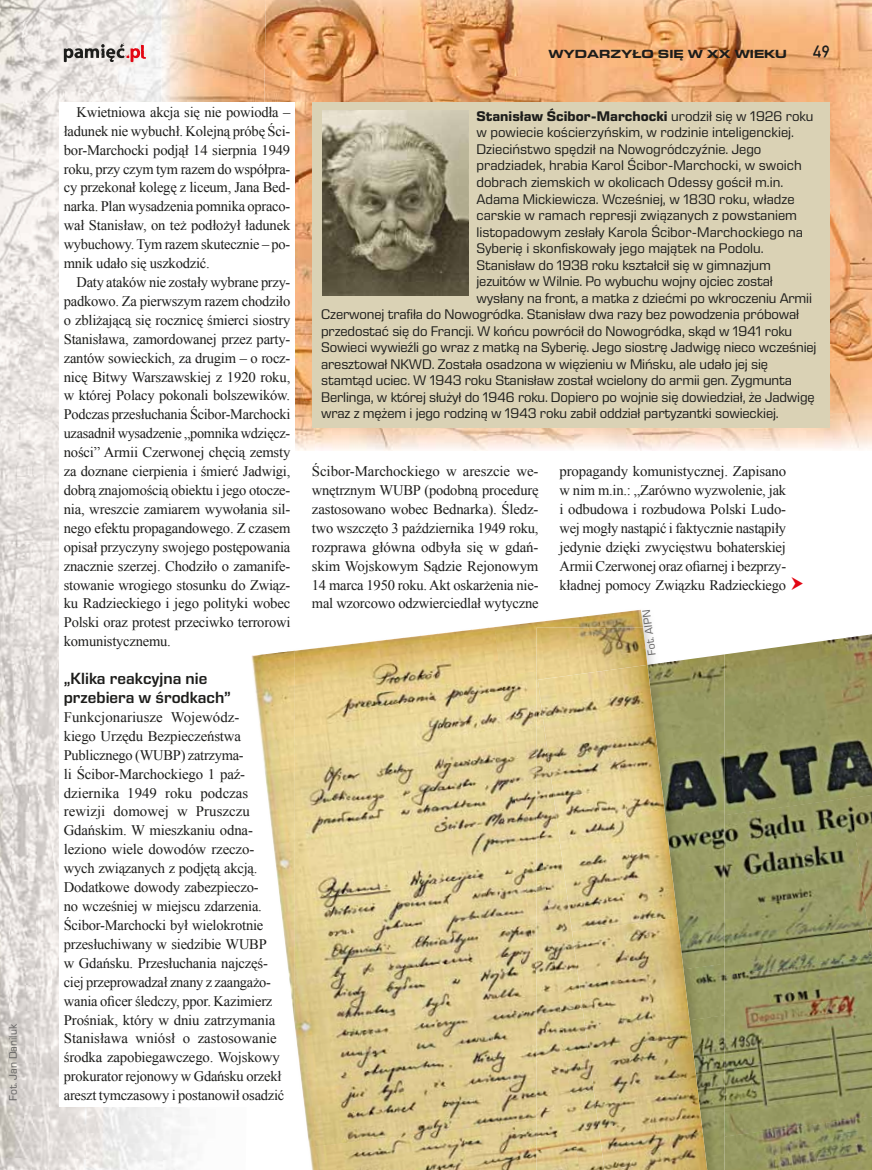
<style>
.page{position:relative;width:872px;height:1170px;background:#fff}
.page>*{position:absolute;margin:0;border:0;box-sizing:border-box;transform-origin:0 0}
.t1{font:600 16.5px/18.9px "Eurostile Next LT Pro";color:#1d1d1b}
.t2{font:14.55px/18.9px "Times New Roman";letter-spacing:-.015em;color:#1d1d1b;text-align:justify}
.t3{font:14.25px "Eurostile Next LT Pro";letter-spacing:-.01em;color:#1d1d1b}
.t4{font:700 14.25px "Eurostile Next LT Pro";color:#1d1d1b}
.t5{font:700 expanded 12px "Eurostile Next LT Pro";color:#1d1d1b}
.t6{font:12px "Copystruct Normal";color:#1d1d1b}
.t7{font:11.25px "Eurostile Next LT Pro";color:#646363}
.s1{font-weight:400}
</style>
<div class="page">
<img style="left:0;top:0;width:162px;height:103px">
<img style="left:0;top:103px;width:86px;height:1066px">
<img style="left:86px;top:1107px;width:101px;height:62px">
<img style="left:266px;top:0;width:454px;height:401px">
<img style="left:720px;top:0;width:152px;height:451px">
<img style="left:295px;top:401px;width:425px;height:50px">
<img style="left:162px;top:0;width:104px;height:102px">
<div style="left:60px;top:102px;width:235px;height:1004px;background:#fff"></div>
<img style="left:724px;top:634px;width:148px;height:163px">
<img style="left:724px;top:797px;width:126px;height:158px">
<img style="left:850px;top:794px;width:22px;height:161px">
<img style="left:724px;top:955px;width:148px;height:161px">
<img style="left:724px;top:1116px;width:148px;height:53px">
<img style="left:647px;top:654px;width:77px;height:309px">
<img style="left:707px;top:963px;width:17px;height:52px">
<img style="left:707px;top:1015px;width:17px;height:154px">
<img style="left:295px;top:627px;width:205px;height:245px">
<img style="left:494px;top:609px;width:149px;height:67px">
<img style="left:500px;top:671px;width:36px;height:201px">
<img style="left:295px;top:872px;width:241px;height:271px">
<img style="left:309px;top:1119px;width:227px;height:50px">
<img style="left:251px;top:650px;width:44px;height:376px">
<img style="left:536px;top:627px;width:111px;height:99px">
<img style="left:536px;top:808px;width:36px;height:361px">
<img style="left:538px;top:664px;width:139px;height:267px">
<img style="left:572px;top:917px;width:135px;height:252px">
<svg style="left:64px;top:43px;width:82px;height:19px;background:#b8a3a2"></svg>
<div style="left:313px;top:102px;width:516px;height:326px;background:#dad2b5"></div>
<img style="left:322px;top:110px;width:146px;height:185px">
<p class="t7" style="left:7px;top:1100px;width:78px;rotate:-90deg">Fot. Jan Daniluk</p>
<p class="t2" style="left:64px;top:102px;width:228px;text-indent:13px">Kwietniowa akcja się nie powiodła – ładunek nie wybuchł. Kolejną próbę Ści&shy;bor-Marchocki podjął 14 sierpnia 1949 roku, przy czym tym razem do współpra&shy;cy przekonał kolegę z liceum, Jana Bed&shy;narka. Plan wysadzenia pomnika opraco&shy;wał Stanisław, on też podłożył ładunek wybuchowy. Tym razem skutecznie – po&shy;mnik udało się uszkodzić.</p>
<p class="t2" style="left:64px;top:272px;width:228px;text-indent:13px">Daty ataków nie zostały wybrane przy&shy;padkowo. Za pierwszym razem chodziło o zbliżającą się rocznicę śmierci siostry Stanisława, zamordowanej przez party&shy;zantów sowieckich, za drugim – o rocz&shy;nicę Bitwy Warszawskiej z 1920 roku, w której Polacy pokonali bolszewików.<br>Podczas przesłuchania Ścibor-Marchocki uzasadnił wysadzenie „pomnika wdzięcz&shy;ności” Armii Czerwonej chęcią zemsty za doznane cierpienia i śmierć Jadwigi, dobrą znajomością obiektu i jego otocze&shy;nia, wreszcie zamiarem wywołania sil&shy;nego efektu propagandowego. Z czasem opisał przyczyny swojego postępowania znacznie szerzej. Chodziło o zamanife&shy;stowanie wrogiego stosunku do Związ&shy;ku Radzieckiego i jego polityki wobec Polski oraz protest przeciwko terrorowi komunistycznemu.</p>
<p class="t1" style="left:64px;top:669px;width:169px">„Klika reakcyjna nie przebiera w środkach”</p>
<p class="t2" style="left:64px;top:707px;width:222px;text-align:left">Funkcjonariusze Wojewódz-<br>kiego Urzędu Bezpieczeństwa Publicznego (WUBP) zatrzyma-<br>li Ścibor-Marchockiego 1 paź&shy;dziernika 1949 roku podczas rewizji domowej w Pruszczu Gdańskim. W mieszkaniu odna&shy;leziono wiele dowodów rzeczo&shy;wych związanych z podjętą akcją.<br>Dodatkowe dowody zabezpieczo-<br>no wcześniej w miejscu zdarzenia.<br>Ścibor-Marchocki był wielokrotnie przesłuchiwany w siedzibie WUBP<br>w Gdańsku. Przesłuchania najczęś&shy;ciej przeprowadzał znany z zaangażo&shy;wania oficer śledczy, ppor. Kazimierz Prośniak, który w dniu zatrzymania Stanisława wniósł o zastosowanie środka zapobiegawczego. Wojskowy prokurator rejonowy w Gdańsku orzekł areszt tymczasowy i postanowił osadzić</p>
<p class="t5" style="left:548px;top:47px;width:240px">WYDARZYŁO SIĘ W XX WIEKU</p>
<p class="t6" style="left:813px;top:44px;width:18px">49</p>
<p class="t4" style="left:476px;top:108px;width:338px">Stanisław Ścibor-Marchocki <span class="s1">urodził się w 1926 roku</span></p>
<p class="t3" style="left:476px;top:125px;width:319px">w powiecie kościerzyńskim, w rodzinie inteligenckiej.</p>
<p class="t3" style="left:476px;top:141px;width:286px">Dzieciństwo spędził na Nowogródczyźnie. Jego</p>
<p class="t3" style="left:476px;top:158px;width:327px">pradziadek, hrabia Karol Ścibor-Marchocki, w swoich</p>
<p class="t3" style="left:476px;top:174px;width:308px">dobrach ziemskich w okolicach Odessy gościł m.in.</p>
<p class="t3" style="left:476px;top:191px;width:320px">Adama Mickiewicza. Wcześniej, w 1830 roku, władze</p>
<p class="t3" style="left:476px;top:207px;width:322px">carskie w ramach represji związanych z powstaniem</p>
<p class="t3" style="left:476px;top:224px;width:328px">listopadowym zesłały Karola Ścibor-Marchockiego na</p>
<p class="t3" style="left:476px;top:240px;width:289px">Syberię i skonfiskowały jego majątek na Podolu.</p>
<p class="t3" style="left:476px;top:257px;width:296px">Stanisław do 1938 roku kształcił się w gimnazjum</p>
<p class="t3" style="left:476px;top:273px;width:298px">jezuitów w Wilnie. Po wybuchu wojny ojciec został</p>
<p class="t3" style="left:476px;top:290px;width:337px">wysłany na front, a matka z dziećmi po wkroczeniu Armii</p>
<p class="t3" style="left:321px;top:306px;width:479px">Czerwonej trafiła do Nowogródka. Stanisław dwa razy bez powodzenia próbował</p>
<p class="t3" style="left:321px;top:323px;width:472px">przedostać się do Francji. W końcu powrócił do Nowogródka, skąd w 1941 roku</p>
<p class="t3" style="left:321px;top:339px;width:497px">Sowieci wywieźli go wraz z matką na Syberię. Jego siostrę Jadwigę nieco wcześniej</p>
<p class="t3" style="left:321px;top:356px;width:448px">aresztował NKWD. Została osadzona w więzieniu w Mińsku, ale udało jej się</p>
<p class="t3" style="left:321px;top:372px;width:472px">stamtąd uciec. W 1943 roku Stanisław został wcielony do armii gen. Zygmunta</p>
<p class="t3" style="left:321px;top:389px;width:495px">Berlinga, w której służył do 1946 roku. Dopiero po wojnie się dowiedział, że Jadwigę</p>
<p class="t3" style="left:321px;top:405px;width:459px">wraz z mężem i jego rodziną w 1943 roku zabił oddział partyzantki sowieckiej.</p>
<p class="t2" style="left:312px;top:461px;width:228px">Ścibor-Marchockiego w areszcie we&shy;wnętrznym WUBP (podobną procedurę zastosowano wobec Bednarka). Śledz&shy;two wszczęto 3 października 1949 roku, rozprawa główna odbyła się w gdań&shy;skim Wojskowym Sądzie Rejonowym 14 marca 1950 roku. Akt oskarżenia nie&shy;mal wzorcowo odzwierciedlał wytyczne</p>
<p class="t2" style="left:559px;top:461px;width:228px">propagandy komunistycznej. Zapisano w nim m.in.: „Zarówno wyzwolenie, jak i odbudowa i rozbudowa Polski Ludo&shy;wej mogły nastąpić i faktycznie nastąpiły jedynie dzięki zwycięstwu bohaterskiej Armii Czerwonej oraz ofiarnej i bezprzy&shy;kładnej pomocy Związku Radzieckiego</p>
<p class="t7" style="left:646px;top:656px;width:47px;rotate:-97deg">Fot. AIPN</p>
</div>
